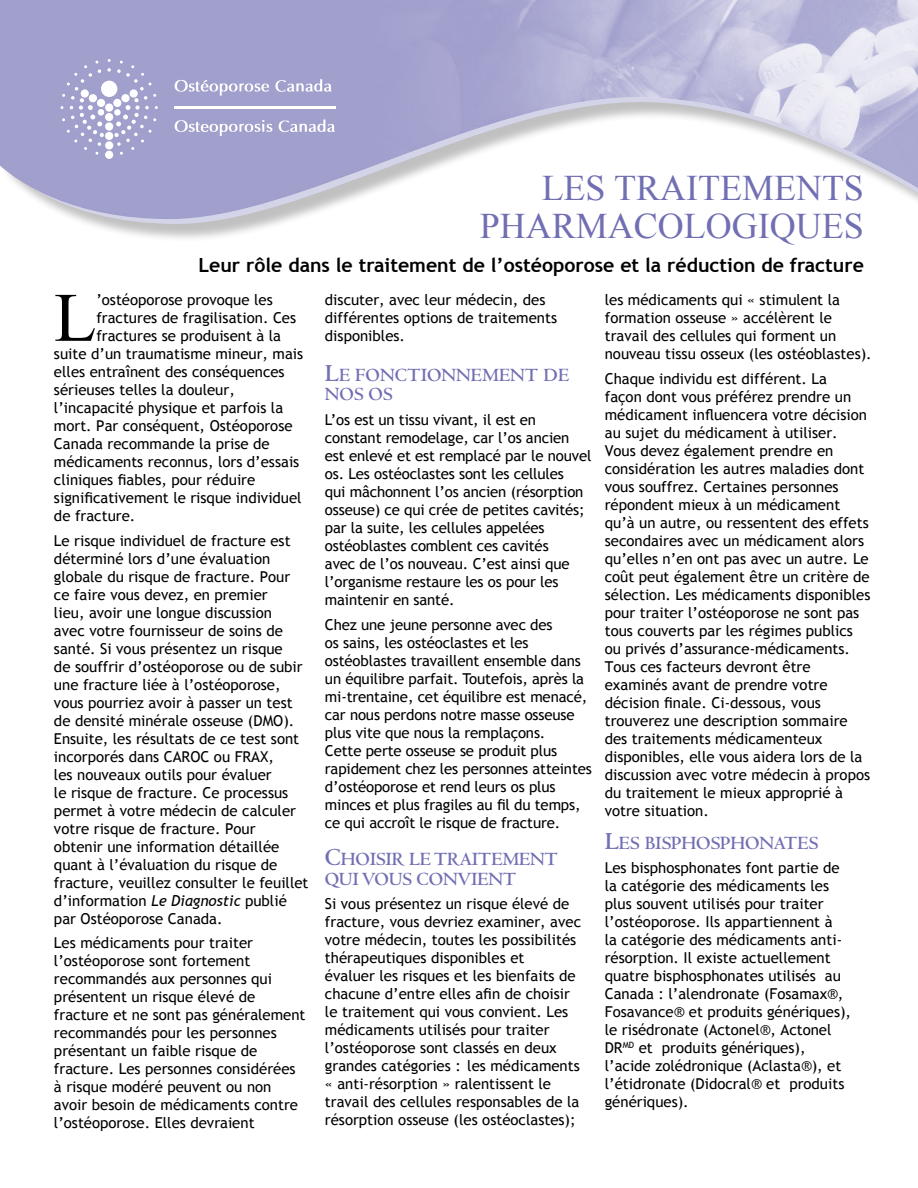
<style>
.page{position:relative;width:918px;height:1188px;background:#fff}
.page>*{position:absolute;margin:0;border:0;box-sizing:border-box;transform-origin:0 0}
.t1{font:69.3px "Times New Roman";color:#000}
.t2{font:36px/37.5px "Times New Roman";color:#716fb3;text-align:right}
.t3{font:700 19.5px/19.5px "Centaur";color:#716fb3}
.t4{font:700 19.5px "Trebuchet MS";color:#000}
.t5{font:15px/18px "Trebuchet MS";color:#000}
.s1{font-style:italic}
.s2{font-size:25.5px}
</style>
<div class="page">
<div style="left:1px;top:0;width:917px;height:242px;background:#000;opacity:.25"></div>
<svg style="left:1px;top:219px;width:917px;height:5px"></svg>
<img style="left:0;top:0;width:918px;height:219px">
<div style="left:105px;top:151px;width:8px;height:8px;background:#fff;border-radius:50%"></div>
<svg style="left:60px;top:59px;width:98px;height:96px;background:#aeadd4"></svg>
<div style="left:101px;top:81px;width:16px;height:16px;background:#fff;border-radius:50%"></div>
<hr style="left:174px;top:107px;width:161px;height:2px;background:#fff">
<svg style="left:175px;top:120px;width:97px;height:16px;background:#b6b6d8"></svg>
<svg style="left:279px;top:119px;width:56px;height:13px"></svg>
<svg style="left:175px;top:80px;width:94px;height:16px;background:#b7b6d8"></svg>
<svg style="left:275px;top:79px;width:57px;height:13px"></svg>
<h2 class="t2" style="left:480px;top:173px;width:386px">LES TRAITEMENTS<br>PHARMACOLOGIQUES</h2>
<h3 class="t4" style="left:198px;top:257px;width:667px">Leur rôle dans le traitement de l’ostéoporose et la réduction de fracture</h3>
<h1 class="t1" style="left:54px;top:294px;width:44px">L</h1>
<p class="t5" style="left:96px;top:292px;width:178px">’ostéoporose provoque les</p>
<p class="t5" style="left:96px;top:310px;width:201px">fractures de fragilisation. Ces</p>
<p class="t5" style="left:96px;top:328px;width:186px">fractures se produisent à la</p>
<p class="t5" style="left:54px;top:346px;width:251px">suite d’un traumatisme mineur, mais</p>
<p class="t5" style="left:54px;top:364px;width:232px">elles entraînent des conséquences</p>
<p class="t5" style="left:54px;top:382px;width:182px">sérieuses telles la douleur,</p>
<p class="t5" style="left:54px;top:400px;width:231px">l’incapacité physique et parfois la</p>
<p class="t5" style="left:54px;top:418px;width:240px">mort. Par conséquent, Ostéoporose</p>
<p class="t5" style="left:54px;top:436px;width:217px">Canada recommande la prise de</p>
<p class="t5" style="left:54px;top:454px;width:247px">médicaments reconnus, lors d’essais</p>
<p class="t5" style="left:54px;top:471px;width:203px">cliniques fiables, pour réduire</p>
<p class="t5" style="left:54px;top:489px;width:249px">significativement le risque individuel</p>
<p class="t5" style="left:54px;top:508px;width:83px">de fracture.</p>
<p class="t5" style="left:54px;top:532px;width:256px">Le risque individuel de fracture est déterminé lors d’une évaluation globale du risque de fracture. Pour ce faire vous devez, en premier<br>lieu, avoir une longue discussion<br>avec votre fournisseur de soins de santé. Si vous présentez un risque<br>de souffrir d’ostéoporose ou de subir une fracture liée à l’ostéoporose, vous pourriez avoir à passer un test de densité minérale osseuse (DMO).<br>Ensuite, les résultats de ce test sont incorporés dans CAROC ou FRAX,<br>les nouveaux outils pour évaluer<br>le risque de fracture. Ce processus permet à votre médecin de calculer votre risque de fracture. Pour<br>obtenir une information détaillée quant à l’évaluation du risque de fracture, veuillez consulter le feuillet d’information <span class="s1">Le Diagnostic</span> publié par Ostéoporose Canada.</p>
<p class="t5" style="left:54px;top:935px;width:253px">Les médicaments pour traiter l’ostéoporose sont fortement recommandés aux personnes qui présentent un risque élevé de fracture et ne sont pas généralement recommandés pour les personnes présentant un faible risque de fracture. Les personnes considérées à risque modéré peuvent ou non avoir besoin de médicaments contre l’ostéoporose. Elles devraient</p>
<p class="t5" style="left:325px;top:292px;width:234px">discuter, avec leur médecin, des différentes options de traitements disponibles.</p>
<h3 class="t3" style="left:325px;top:367px;width:246px"><span class="s2">L</span>E FONCTIONNEMENT DE<br>NOS OS</h3>
<p class="t5" style="left:325px;top:412px;width:268px">L’os est un tissu vivant, il est en constant remodelage, car l’os ancien est enlevé et est remplacé par le nouvel os. Les ostéoclastes sont les cellules<br>qui mâchonnent l’os ancien (résorption osseuse) ce qui crée de petites cavités; par la suite, les cellules appelées ostéoblastes comblent ces cavités<br>avec de l’os nouveau. C’est ainsi que l’organisme restaure les os pour les maintenir en santé.</p>
<p class="t5" style="left:325px;top:616px;width:268px">Chez une jeune personne avec des<br>os sains, les ostéoclastes et les ostéoblastes travaillent ensemble dans un équilibre parfait. Toutefois, après la mi-trentaine, cet équilibre est menacé, car nous perdons notre masse osseuse plus vite que nous la remplaçons.<br>Cette perte osseuse se produit plus rapidement chez les personnes atteintes d’ostéoporose et rend leurs os plus minces et plus fragiles au fil du temps, ce qui accroît le risque de fracture.</p>
<h3 class="t3" style="left:325px;top:851px;width:235px"><span class="s2">C</span>HOISIR LE TRAITEMENT<br>QUI VOUS CONVIENT</h3>
<p class="t5" style="left:325px;top:896px;width:258px">Si vous présentez un risque élevé de fracture, vous devriez examiner, avec votre médecin, toutes les possibilités thérapeutiques disponibles et<br>évaluer les risques et les bienfaits de chacune d’entre elles afin de choisir le traitement qui vous convient. Les médicaments utilisés pour traiter l’ostéoporose sont classés en deux grandes catégories : les médicaments « anti-résorption » ralentissent le travail des cellules responsables de la résorption osseuse (les ostéoclastes);</p>
<p class="t5" style="left:605px;top:291px;width:268px">les médicaments qui « stimulent la formation osseuse » accélèrent le travail des cellules qui forment un nouveau tissu osseux (les ostéoblastes).</p>
<p class="t5" style="left:605px;top:370px;width:267px">Chaque individu est différent. La<br>façon dont vous préférez prendre un médicament influencera votre décision au sujet du médicament à utiliser.<br>Vous devez également prendre en considération les autres maladies dont vous souffrez. Certaines personnes répondent mieux à un médicament qu’à un autre, ou ressentent des effets secondaires avec un médicament alors qu’elles n’en ont pas avec un autre. Le coût peut également être un critère de sélection. Les médicaments disponibles pour traiter l’ostéoporose ne sont pas tous couverts par les régimes publics ou privés d’assurance-médicaments.<br>Tous ces facteurs devront être examinés avant de prendre votre décision finale. Ci-dessous, vous trouverez une description sommaire des traitements médicamenteux disponibles, elle vous aidera lors de la discussion avec votre médecin à propos du traitement le mieux approprié à votre situation.</p>
<h3 class="t3" style="left:605px;top:835px;width:215px"><span class="s2">L</span>ES BISPHOSPHONATES</h3>
<p class="t5" style="left:605px;top:859px;width:248px">Les bisphosphonates font partie de la catégorie des médicaments les plus souvent utilisés pour traiter l’ostéoporose. Ils appartiennent à<br>la catégorie des médicaments anti&shy;résorption. Il existe actuellement quatre bisphosphonates utilisés au Canada : l’alendronate (Fosamax®, Fosavance® et produits génériques), le risédronate (Actonel®, Actonel DR<sup>MD</sup> et produits génériques), l’acide zolédronique (Aclasta®), et l’étidronate (Didocral® et produits génériques).</p>
</div>
